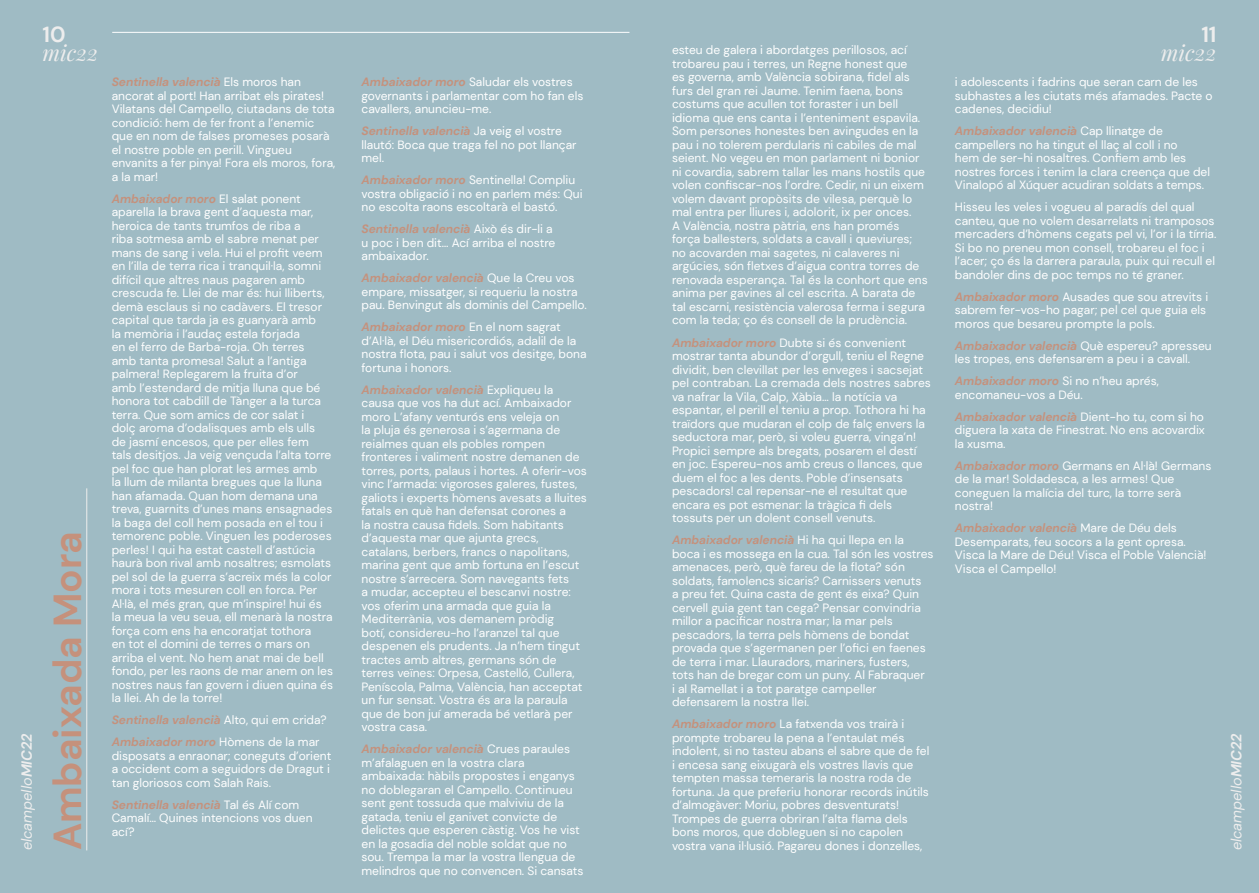
<style>
.page{position:relative;width:1259px;height:893px;background:#9fbbc4}
.page>*{position:absolute;margin:0;border:0;box-sizing:border-box;transform-origin:0 0}
.t1{font:700 39px "DM Sans";color:#c5917c}
.t2{font:italic 21.9px "Playfair Display";color:#ededed}
.t3{font:700 21.9px "DM Sans";color:#ededed}
.t4{font:italic 14.55px "DM Sans";color:#ededed}
.t5{font:12px/13.5px "DM Sans";color:#fff}
.t6{font:italic 700 12px/22px "DM Sans";color:#c5917c}
.s1{font-weight:700;font-style:italic;color:#c5917c}
.s2{font-weight:400;font-style:normal;color:#fff}
.s3{font-weight:700}
</style>
<div class="page">
<hr style="left:112px;top:32px;width:517px;height:1px;background:#fff">
<hr style="left:86px;top:488px;width:1px;height:362px;background:#ededed">
<h2 class="t3" style="left:43px;top:21px;width:25px">10</h2>
<h2 class="t2" style="left:43px;top:35px;width:57px">mic22</h2>
<h2 class="t3" style="left:1201px;top:21px;width:17px">11</h2>
<h2 class="t2" style="left:1160px;top:35px;width:57px">mic22</h2>
<p class="t5" style="left:672px;top:43px;width:257px">esteu de galera i abordatges perillosos, ací trobareu pau i terres, un Regne honest que<br>es governa, amb València sobirana, fidel als furs del gran rei Jaume. Tenim faena, bons costums que acullen tot foraster i un bell idioma que ens canta i l’enteniment espavila.<br>Som persones honestes ben avingudes en la pau i no tolerem perdularis ni cabiles de mal seient. No vegeu en mon parlament ni bonior ni covardia, sabrem tallar les mans hostils que volen confiscar-nos l’ordre. Cedir, ni un eixem volem davant propòsits de vilesa, perquè lo mal entra per lliures i, adolorit, ix per onces.<br>A València, nostra pàtria, ens han promés força ballesters, soldats a cavall i queviures; no acovarden mai sagetes, ni calaveres ni argúcies, són fletxes d’aigua contra torres de renovada esperança. Tal és la conhort que ens anima per gavines al cel escrita. A barata de tal escarni, resistència valerosa ferma i segura com la teda; ço és consell de la prudència.</p>
<p class="t5" style="left:672px;top:335px;width:260px"><span class="s1">Ambaixador moro</span> Dubte si és convenient mostrar tanta abundor d’orgull, teniu el Regne dividit, ben clevillat per les enveges i sacsejat pel contraban. La cremada dels nostres sabres va nafrar la Vila, Calp, Xàbia… la notícia va espantar, el perill el teniu a prop. Tothora hi ha traïdors que mudaran el colp de falç envers la seductora mar, però, si voleu guerra, vinga’n!<br>Propici sempre als bregats, posarem el destí en joc. Espereu-nos amb creus o llances, que duem el foc a les dents. Poble d’insensats pescadors! cal repensar-ne el resultat que encara es pot esmenar: la tràgica fi dels tossuts per un dolent consell venuts.</p>
<p class="t5" style="left:672px;top:533px;width:263px"><span class="s1">Ambaixador valencià</span> Hi ha qui llepa en la boca i es mossega en la cua. Tal són les vostres amenaces, però, què fareu de la flota? són soldats, famolencs sicaris? Carnissers venuts<br>a preu fet. Quina casta de gent és eixa? Quin cervell guia gent tan cega? Pensar convindria millor a pacificar nostra mar; la mar pels pescadors, la terra pels hòmens de bondat provada que s’agermanen per l’ofici en faenes de terra i mar. Llauradors, mariners, fusters, tots han de bregar com un puny. Al Fabraquer<br>i al Ramellat i a tot paratge campeller defensarem la nostra llei.</p>
<p class="t5" style="left:672px;top:717px;width:259px"><span class="s1">Ambaixador moro</span> La fatxenda vos trairà i prompte trobareu la pena a l’entaulat més indolent, si no tasteu abans el sabre que de fel i encesa sang eixugarà els vostres llavis que tempten massa temeraris la nostra roda de fortuna. Ja que preferiu honorar records inútils d’almogàver: Moriu, pobres desventurats!<br>Trompes de guerra obriran l’alta flama dels bons moros, que dobleguen si no capolen vostra vana il·lusió. Pagareu dones i donzelles,</p>
<p class="t5" style="left:112px;top:75px;width:225px"><span class="s1">Sentinella valencià</span> Els moros han ancorat al port! Han arribat els pirates!<br>Vilatans del Campello, ciutadans de tota condició: hem de fer front a l’enemic que en nom de falses promeses posarà el nostre poble en perill. Vingueu envanits a fer pinya! Fora els moros, fora, a la mar!</p>
<p class="t5" style="left:112px;top:192px;width:223px"><span class="s1">Ambaixador moro</span> El salat ponent aparella la brava gent d’aquesta mar, heroica de tants trumfos de riba a<br>riba sotmesa amb el sabre menat per mans de sang i vela. Hui el profit veem en l’illa de terra rica i tranquil·la, somni difícil que altres naus pagaren amb crescuda fe. Llei de mar és: hui lliberts, demà esclaus si no cadàvers. El tresor capital que tarda ja es guanyarà amb<br>la memòria i l’audaç estela forjada<br>en el ferro de Barba-roja. Oh terres<br>amb tanta promesa! Salut a l’antiga palmera! Replegarem la fruita d’or<br>amb l’estendard de mitja lluna que bé honora tot cabdill de Tànger a la turca terra. Que som amics de cor salat i<br>dolç aroma d’odalisques amb els ulls<br>de jasmí encesos, que per elles fem<br>tals desitjos. Ja veig vençuda l’alta torre pel foc que han plorat les armes amb<br>la llum de milanta bregues que la lluna han afamada. Quan hom demana una treva, guarnits d’unes mans ensagnades la baga del coll hem posada en el tou i temorenc poble. Vinguen les poderoses perles! I qui ha estat castell d’astúcia haurà bon rival amb nosaltres; esmolats pel sol de la guerra s’acreix més la color mora i tots mesuren coll en forca. Per Al·là, el més gran, que m’inspire! hui és la meua la veu seua, ell menarà la nostra força com ens ha encoratjat tothora<br>en tot el domini de terres o mars on arriba el vent. No hem anat mai de bell fondo, per les raons de mar anem on les nostres naus fan govern i diuen quina és la llei. Ah de la torre!</p>
<p class="t6" style="left:112px;top:709px;width:217px">Sentinella valencià <span class="s2">Alto, qui em crida?<br></span>Ambaixador moro <span class="s2">Hòmens de la mar</span></p>
<p class="t5" style="left:112px;top:749px;width:221px">disposats a enraonar; coneguts d’orient a occident com a seguidors de Dragut i tan gloriosos com Salah Rais.</p>
<p class="t5" style="left:112px;top:798px;width:202px"><span class="s1">Sentinella valencià</span> Tal és Alí com<br>Camalí… Quines intencions vos duen ací?</p>
<p class="t5" style="left:361px;top:75px;width:223px"><span class="s1">Ambaixador moro</span> Saludar els vostres governants i parlamentar com ho fan els cavallers, anuncieu-me.</p>
<p class="t5" style="left:361px;top:124px;width:217px"><span class="s1">Sentinella valencià</span> Ja veig el vostre llautó: Boca que traga fel no pot llançar mel.</p>
<p class="t5" style="left:361px;top:173px;width:222px"><span class="s1">Ambaixador moro</span> Sentinella! Compliu vostra obligació i no en parlem més: Qui no escolta raons escoltarà el bastó.</p>
<p class="t5" style="left:361px;top:222px;width:195px"><span class="s1">Sentinella valencià</span> Això és dir-li a u poc i ben dit… Ací arriba el nostre ambaixador.</p>
<p class="t5" style="left:361px;top:271px;width:227px"><span class="s1">Ambaixador valencià</span> Que la Creu vos empare, missatger, si requeriu la nostra pau. Benvingut als dominis del Campello.</p>
<p class="t5" style="left:361px;top:320px;width:226px"><span class="s1">Ambaixador moro</span> En el nom sagrat d’Al·là, el Déu misericordiós, adalil de la nostra flota, pau i salut vos desitge, bona fortuna i honors.</p>
<p class="t5" style="left:361px;top:383px;width:227px"><span class="s1">Ambaixador valencià</span> Expliqueu la causa que vos ha dut ací. Ambaixador moro L’afany venturós ens veleja on<br>la pluja és generosa i s’agermana de reialmes quan els pobles rompen fronteres i valiment nostre demanen de torres, ports, palaus i hortes. A oferir-vos vinc l’armada: vigoroses galeres, fustes, galiots i experts hòmens avesats a lluites fatals en què han defensat corones a<br>la nostra causa fidels. Som habitants d’aquesta mar que ajunta grecs, catalans, berbers, francs o napolitans, marina gent que amb fortuna en l’escut nostre s’arrecera. Som navegants fets<br>a mudar, accepteu el bescanvi nostre: vos oferim una armada que guia la Mediterrània, vos demanem pròdig<br>botí, considereu-ho l’aranzel tal que despenen els prudents. Ja n’hem tingut tractes amb altres, germans són de terres veïnes: Orpesa, Castelló, Cullera, Peníscola, Palma, València, han acceptat un fur sensat. Vostra és ara la paraula que de bon juí amerada bé vetlarà per vostra casa.</p>
<p class="t5" style="left:361px;top:742px;width:223px"><span class="s1">Ambaixador valencià</span> Crues paraules m’afalaguen en la vostra clara ambaixada: hàbils propostes i enganys no doblegaran el Campello. Continueu sent gent tossuda que malviviu de la gatada, teniu el ganivet convicte de delictes que esperen càstig. Vos he vist en la gosadia del noble soldat que no sou. Trempa la mar la vostra llengua de melindros que no convencen. Si cansats</p>
<p class="t5" style="left:955px;top:75px;width:259px">i adolescents i fadrins que seran carn de les subhastes a les ciutats més afamades. Pacte o cadenes, decidiu!</p>
<p class="t5" style="left:955px;top:124px;width:257px"><span class="s1">Ambaixador valencià</span> Cap llinatge de campellers no ha tingut el llaç al coll i no<br>hem de ser-hi nosaltres. Confiem amb les nostres forces i tenim la clara creença que del Vinalopó al Xúquer acudiran soldats a temps.</p>
<p class="t5" style="left:955px;top:200px;width:263px">Hisseu les veles i vogueu al paradís del qual canteu, que no volem desarrelats ni tramposos mercaders d’hòmens cegats pel vi, l’or i la tírria.<br>Si bo no preneu mon consell, trobareu el foc i l’acer; ço és la darrera paraula, puix qui recull el bandoler dins de poc temps no té graner.</p>
<p class="t5" style="left:955px;top:290px;width:255px"><span class="s1">Ambaixador moro</span> Ausades que sou atrevits i sabrem fer-vos-ho pagar; pel cel que guia els moros que besareu prompte la pols.</p>
<p class="t5" style="left:955px;top:339px;width:258px"><span class="s1">Ambaixador valencià</span> Què espereu? apresseu les tropes, ens defensarem a peu i a cavall.</p>
<p class="t5" style="left:955px;top:374px;width:205px"><span class="s1">Ambaixador moro</span> Si no n’heu aprés, encomaneu-vos a Déu.</p>
<p class="t5" style="left:955px;top:410px;width:251px;text-align:justify"><span class="s1">Ambaixador valencià</span> Dient-ho tu, com si ho diguera la xata de Finestrat. No ens acovardix la xusma.</p>
<p class="t5" style="left:955px;top:459px;width:258px"><span class="s1">Ambaixador moro</span> Germans en Al·là! Germans de la mar! Soldadesca, a les armes! Que coneguen la malícia del turc, la torre serà nostra!</p>
<p class="t5" style="left:955px;top:521px;width:253px"><span class="s1">Ambaixador valencià</span> Mare de Déu dels Desemparats, feu socors a la gent opresa.<br>Visca la Mare de Déu! Visca el Poble Valencià!<br>Visca el Campello!</p>
<h1 class="t1" style="left:43px;top:850px;width:321px;rotate:-90deg">Ambaixada Mora</h1>
<p class="t4" style="left:18px;top:850px;width:119px;rotate:-90deg">elcampello<span class="s3">MIC22</span></p>
<p class="t4" style="left:1227px;top:850px;width:119px;rotate:-90deg">elcampello<span class="s3">MIC22</span></p>
</div>
